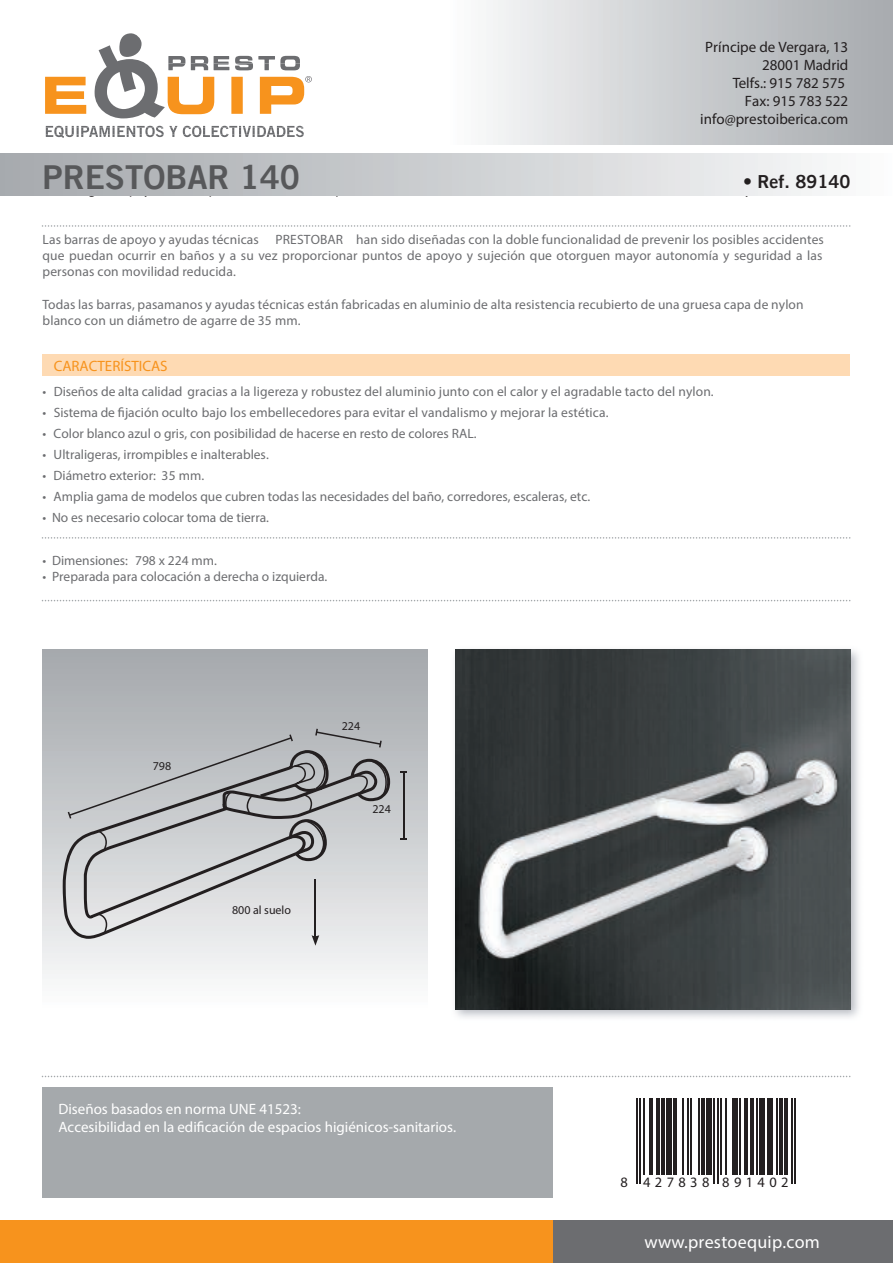
<style>
.page{position:relative;width:893px;height:1263px;background:#fff}
.page>*{position:absolute;margin:0;border:0;box-sizing:border-box;transform-origin:0 0}
.t1{font:33px "Trade Gothic LT Std Bd 2";color:#57585a}
.t2{font:18px "Trade Gothic Bold Two";letter-spacing:.015em;color:#fff}
.t3{font:18px "Trade Gothic LT Std Bd 2";color:#231f20}
.t4{font:15px/18px "Trade Gothic Bold Two";color:#fff}
.t5{font:15px/18px "Trade Gothic";color:#231f20;text-align:right}
.t6{font:15px "Trade Gothic Bold Two";color:#f7931d}
.t7{font:14.4px "Helvetica Neue";letter-spacing:.305em;color:#231f20}
.t8{font:13.5px/16.2px "Trade Gothic";letter-spacing:.01em;color:#6c6d70;text-align:justify}
.t9{font:13.5px "Trade Gothic Bold Two";color:#6c6d70}
.t10{font:13.5px "Trade Gothic Bold Two";color:#231f20}
.t11{font:12px "Trade Gothic Bold Two";color:#231f20}
.s1{font-family:"Trade Gothic Bold Two"}
.s2{font-family:"Trade Gothic"}
</style>
<div class="page">
<svg style="left:42px;top:1076px;width:808px;height:1px"></svg>
<svg style="left:42px;top:225px;width:808px;height:2px"></svg>
<div style="left:43px;top:1087px;width:510px;height:111px;background:#a5a9ac"></div>
<div style="left:43px;top:650px;width:384px;height:360px;background:linear-gradient(to bottom,#a2a6aa,#f7f7f8)"></div>
<div style="left:43px;top:354px;width:807px;height:21px;background:#fedab3"></div>
<svg style="left:42px;top:600px;width:808px;height:1px"></svg>
<svg style="left:42px;top:537px;width:808px;height:2px"></svg>
<img style="left:454px;top:649px;width:405px;height:369px">
<img style="left:455px;top:650px;width:395px;height:360px">
<hr style="left:403px;top:772px;width:2px;height:66px;background:#231f20">
<svg style="left:400px;top:771px;width:7px;height:2px"></svg>
<svg style="left:68px;top:729px;width:322px;height:217px;background:#c0c1c4"></svg>
<div style="left:0;top:153px;width:893px;height:43px;background:linear-gradient(to right,#a3a7ab,#fafafb)"></div>
<hr style="left:636px;top:1098px;width:2px;height:85px;background:#231f20">
<hr style="left:639px;top:1098px;width:2px;height:85px;background:#231f20">
<hr style="left:643px;top:1098px;width:2px;height:77px;background:#231f20">
<hr style="left:650px;top:1098px;width:3px;height:77px;background:#231f20">
<hr style="left:656px;top:1098px;width:4px;height:77px;background:#231f20">
<hr style="left:661px;top:1098px;width:4px;height:77px;background:#231f20">
<div style="left:666px;top:1098px;width:5px;height:77px;background:#231f20"></div>
<hr style="left:673px;top:1098px;width:4px;height:77px;background:#231f20">
<hr style="left:682px;top:1098px;width:1px;height:77px;background:#231f20">
<hr style="left:687px;top:1098px;width:1px;height:77px;background:#231f20">
<hr style="left:690px;top:1098px;width:2px;height:77px;background:#231f20">
<hr style="left:698px;top:1098px;width:2px;height:77px;background:#231f20">
<hr style="left:702px;top:1098px;width:3px;height:77px;background:#231f20">
<div style="left:707px;top:1098px;width:5px;height:77px;background:#231f20"></div>
<hr style="left:714px;top:1098px;width:1px;height:85px;background:#231f20">
<hr style="left:717px;top:1098px;width:2px;height:85px;background:#231f20">
<hr style="left:720px;top:1098px;width:2px;height:77px;background:#231f20">
<hr style="left:725px;top:1098px;width:2px;height:77px;background:#231f20">
<div style="left:732px;top:1098px;width:5px;height:77px;background:#231f20"></div>
<hr style="left:739px;top:1098px;width:2px;height:77px;background:#231f20">
<hr style="left:744px;top:1098px;width:3px;height:77px;background:#231f20">
<hr style="left:751px;top:1098px;width:3px;height:77px;background:#231f20">
<hr style="left:756px;top:1098px;width:1px;height:77px;background:#231f20">
<div style="left:759px;top:1098px;width:5px;height:77px;background:#231f20"></div>
<div style="left:767px;top:1098px;width:6px;height:77px;background:#231f20"></div>
<hr style="left:776px;top:1098px;width:2px;height:77px;background:#231f20">
<hr style="left:779px;top:1098px;width:4px;height:77px;background:#231f20">
<hr style="left:784px;top:1098px;width:4px;height:77px;background:#231f20">
<hr style="left:791px;top:1098px;width:2px;height:85px;background:#231f20">
<hr style="left:794px;top:1098px;width:2px;height:85px;background:#231f20">
<div style="left:553px;top:1220px;width:340px;height:43px;background:#6c6d70"></div>
<div style="left:446px;top:0;width:447px;height:145px;background:linear-gradient(to right,#fbfcfc,#a4a8ac)"></div>
<div style="left:0;top:1220px;width:553px;height:43px;background:#f7931d"></div>
<svg style="left:45px;top:33px;width:267px;height:86px"></svg>
<svg style="left:46px;top:126px;width:258px;height:12px"></svg>
<h1 class="t1" style="left:43px;top:156px;width:259px">PRESTOBAR 140</h1>
<p class="t5" style="left:700px;top:38px;width:150px">Príncipe de Vergara, 13<br>28001 Madrid<br>Telfs.: 915 782 575<br>Fax: 915 783 522 info@prestoiberica.com</p>
<h2 class="t3" style="left:743px;top:170px;width:109px">• Ref. 89140</h2>
<p class="t10" style="left:794px;top:181px;width:19px">on.</p>
<p class="t8" style="left:43px;top:231px;width:783px">Las barras de apoyo y ayudas técnicas <span class="s1">PRESTOBAR</span> han sido diseñadas con la doble funcionalidad de prevenir los posibles accidentes que puedan ocurrir en baños y a su vez proporcionar puntos de apoyo y sujeción que otorguen mayor autonomía y seguridad a las personas con movilidad reducida.</p>
<p class="t8" style="left:43px;top:296px;width:763px">Todas las barras, pasamanos y ayudas técnicas están fabricadas en aluminio de alta resistencia recubierto de una gruesa capa de nylon blanco con un diámetro de agarre de 35 mm.</p>
<p class="t6" style="left:54px;top:356px;width:116px">CARACTERÍSTICAS</p>
<p class="t8" style="left:43px;top:383px;width:673px">• <span class="s1">Diseños de alta calidad</span> gracias a la ligereza y robustez del aluminio junto con el calor y el agradable tacto del nylon.</p>
<p class="t8" style="left:43px;top:404px;width:567px">• <span class="s1">Sistema de fijación oculto</span> bajo los embellecedores para evitar el vandalismo y mejorar la estética.</p>
<p class="t9" style="left:43px;top:425px;width:435px"><span class="s2">•</span> Color blanco azul o gris, con posibilidad de hacerse en resto de colores RAL.</p>
<p class="t9" style="left:43px;top:446px;width:228px"><span class="s2">•</span> Ultraligeras, irrompibles e inalterables.</p>
<p class="t9" style="left:43px;top:467px;width:163px"><span class="s2">•</span> Diámetro exterior: <span class="s2">35 mm.</span></p>
<p class="t9" style="left:43px;top:488px;width:549px"><span class="s2">•</span> Amplia gama de modelos que cubren todas las necesidades del baño, corredores, escaleras, etc.</p>
<p class="t9" style="left:43px;top:509px;width:228px">• No es necesario colocar toma de tierra.</p>
<p class="t9" style="left:43px;top:552px;width:176px">• Dimensiones: <span class="s2">798 x 224 mm.</span></p>
<p class="t9" style="left:43px;top:568px;width:286px">• Preparada para colocación a derecha o izquierda.</p>
<p class="t11" style="left:153px;top:758px;width:20px">798</p>
<p class="t11" style="left:232px;top:903px;width:60px">800 al suelo</p>
<p class="t11" style="left:342px;top:719px;width:20px">224</p>
<p class="t11" style="left:372px;top:802px;width:20px">224</p>
<p class="t4" style="left:58px;top:1100px;width:399px">Diseños basados en norma UNE 41523:<br>Accesibilidad en la edificación de espacios higiénicos-sanitarios.</p>
<p class="t7" style="left:621px;top:1173px;width:169px">8 427838 891402</p>
<h2 class="t2" style="left:644px;top:1231px;width:177px">www.prestoequip.com</h2>
</div>
